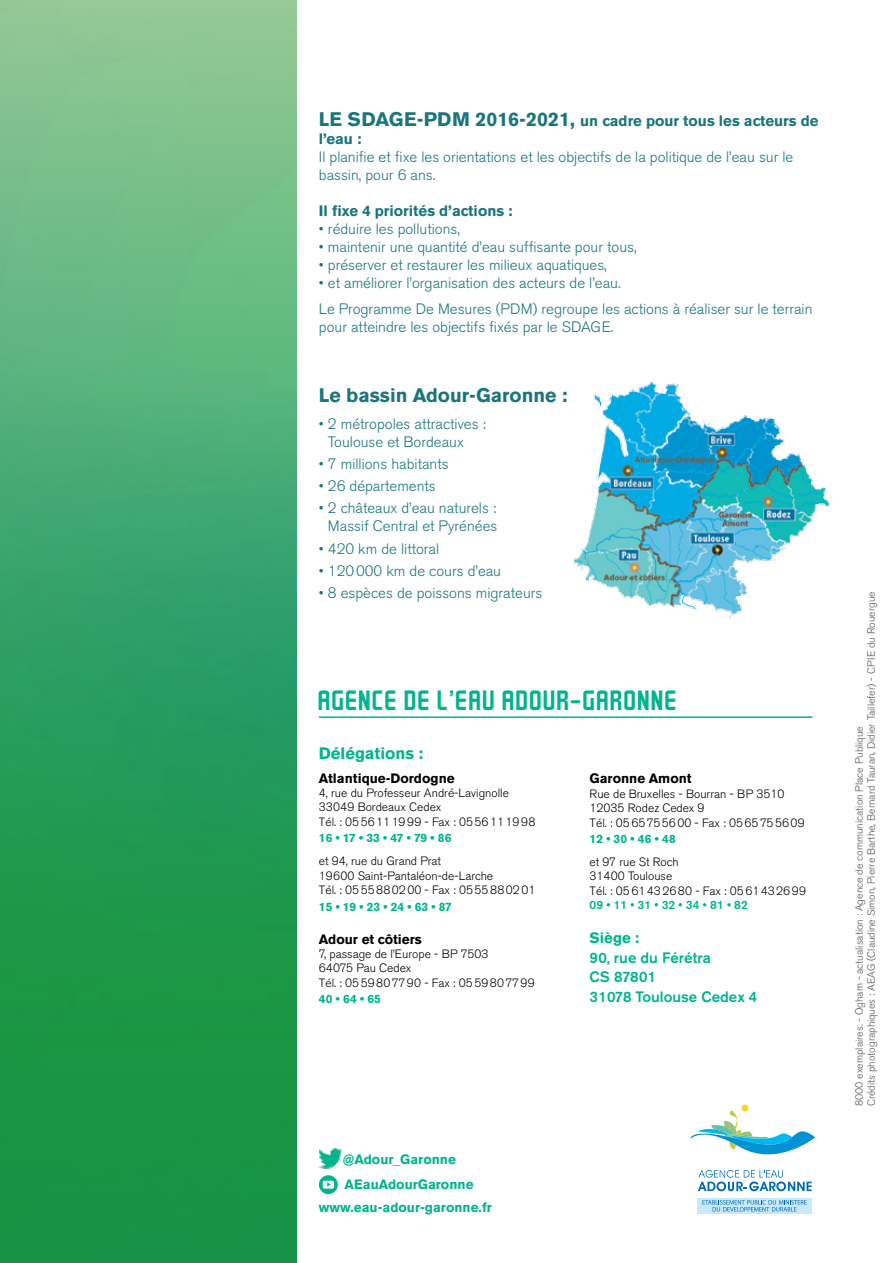
<style>
.page{position:relative;width:893px;height:1263px;background:#fff}
.page>*{position:absolute;margin:0;border:0;box-sizing:border-box;transform-origin:0 0}
.t1{font:22.5px "GRAYSTROKE";color:#00b48d}
.t2{font:700 19.5px "Akzidenz Grotesk BE";color:#1b757c}
.t3{font:700 16.5px "Akzidenz Grotesk BE";color:#00b48d}
.t4{font:300 15px/18px "Akzidenz Grotesk BE";color:#1b757c}
.t5{font:700 15px/18px "Akzidenz Grotesk BE";color:#1b757c}
.t6{font:500 15px/19.5px "Akzidenz Grotesk BE";color:#00b48d}
.t7{font:700 15px "Akzidenz Grotesk BE";color:#00b48d}
.t8{font:700 13.5px/25.2px "Akzidenz Grotesk BE";color:#00b48d}
.t9{font:700 13.5px "Akzidenz Grotesk BE";color:#000}
.t10{font:300 12px/14.4px "Akzidenz Grotesk BE";color:#000}
.t11{font:700 12px "Akzidenz Grotesk BE";color:#00b48d}
.t12{font:500 12px "Akzidenz Grotesk BE";letter-spacing:.02em;color:#00b48d}
.t13{font:300 10.5px/12px "Akzidenz Grotesk BE";color:#58595b}
.s1{font-size:19.5px}
</style>
<div class="page">
<hr style="left:319px;top:716px;width:493px;height:2px;background:#00b48d">
<div style="left:741px;top:1105px;width:7px;height:6px;background:#ffcf2a;border-radius:50%"></div>
<svg style="left:690px;top:1110px;width:125px;height:81px"></svg>
<div style="left:697px;top:1198px;width:115px;height:16px;background:#c7eafb"></div>
<svg style="left:702px;top:1200px;width:105px;height:11px"></svg>
<img style="left:575px;top:381px;width:255px;height:238px">
<svg style="left:0;top:0;width:296px;height:1263px;background:#40a667"></svg>
<svg style="left:319px;top:1175px;width:19px;height:19px"></svg>
<svg style="left:323px;top:1181px;width:11px;height:7px"></svg>
<img style="left:319px;top:1148px;width:23px;height:21px">
<p class="t5" style="left:319px;top:112px;width:501px"><span class="s1">LE SDAGE-PDM 2016-2021,</span> un cadre pour tous les acteurs de l’eau :</p>
<p class="t4" style="left:319px;top:148px;width:476px">Il planifie et fixe les orientations et les objectifs de la politique de l’eau sur le bassin, pour 6 ans.</p>
<p class="t5" style="left:319px;top:202px;width:195px">Il fixe 4 priorités d’actions :</p>
<p class="t4" style="left:319px;top:220px;width:142px">• réduire les pollutions,</p>
<p class="t4" style="left:319px;top:238px;width:319px">• maintenir une quantité d’eau suffisante pour tous,</p>
<p class="t4" style="left:319px;top:256px;width:289px">• préserver et restaurer les milieux aquatiques,</p>
<p class="t4" style="left:319px;top:270px;width:495px;line-height:26.5px">• et améliorer l’organisation des acteurs de l’eau.<br>Le Programme De Mesures (PDM) regroupe les actions à réaliser sur le terrain</p>
<p class="t4" style="left:319px;top:319px;width:296px">pour atteindre les objectifs fixés par le SDAGE.</p>
<h2 class="t2" style="left:319px;top:384px;width:250px">Le bassin Adour-Garonne :</h2>
<p class="t4" style="left:328px;top:415px;width:159px;text-indent:-9px">• 2 métropoles attractives :<br>Toulouse et Bordeaux</p>
<p class="t4" style="left:319px;top:455px;width:131px">• 7 millions habitants</p>
<p class="t4" style="left:319px;top:477px;width:118px">• 26 départements</p>
<p class="t4" style="left:319px;top:499px;width:180px;text-align:right">• 2 châteaux d’eau naturels :<br>Massif Central et Pyrénées</p>
<p class="t4" style="left:319px;top:540px;width:122px">• 420 km de littoral</p>
<p class="t4" style="left:319px;top:562px;width:184px">• 120000 km de cours d’eau</p>
<p class="t4" style="left:319px;top:584px;width:225px">• 8 espèces de poissons migrateurs</p>
<h1 class="t1" style="left:319px;top:684px;width:14px">AGENCE</h1>
<h1 class="t1" style="left:405px;top:684px;width:65px">DE L’EAU</h1>
<h1 class="t1" style="left:503px;top:684px;width:15px">ADOUR</h1>
<h1 class="t1" style="left:571px;top:684px;width:27px">-GARONNE</h1>
<p class="t3" style="left:319px;top:743px;width:106px">Délégations :</p>
<p class="t9" style="left:319px;top:770px;width:137px">Atlantique-Dordogne</p>
<p class="t10" style="left:319px;top:786px;width:218px">4, rue du Professeur André-Lavignolle<br>33049 Bordeaux Cedex<br>Tél. : 0556111999 - Fax : 0556111998</p>
<p class="t11" style="left:319px;top:831px;width:134px">16 • 17 • 33 • 47 • 79 • 86</p>
<p class="t10" style="left:319px;top:854px;width:218px">et 94, rue du Grand Prat<br>19600 Saint-Pantaléon-de-Larche<br>Tél. : 0555880200 - Fax : 0555880201</p>
<p class="t11" style="left:319px;top:899px;width:134px">15 • 19 • 23 • 24 • 63 • 87</p>
<p class="t9" style="left:319px;top:931px;width:104px">Adour et côtiers</p>
<p class="t10" style="left:319px;top:947px;width:217px">7, passage de l’Europe - BP 7503<br>64075 Pau Cedex<br>Tél. : 0559807790 - Fax : 0559807799</p>
<p class="t11" style="left:319px;top:992px;width:63px">40 • 64 • 65</p>
<p class="t9" style="left:590px;top:771px;width:104px">Garonne Amont</p>
<p class="t10" style="left:590px;top:787px;width:217px">Rue de Bruxelles - Bourran - BP 3510<br>12035 Rodez Cedex 9<br>Tél. : 0565755600 - Fax : 0565755609</p>
<p class="t11" style="left:590px;top:832px;width:88px">12 • 30 • 46 • 48</p>
<p class="t10" style="left:590px;top:855px;width:218px">et 97 rue St Roch<br>31400 Toulouse<br>Tél. : 0561432680 - Fax : 0561432699</p>
<p class="t12" style="left:590px;top:898px;width:160px">09 • 11 • 31 • 32 • 34 • 81 • 82</p>
<p class="t7" style="left:590px;top:929px;width:51px">Siège :</p>
<p class="t6" style="left:590px;top:947px;width:169px">90, rue du Férétra<br>CS 87801<br>31078 Toulouse Cedex 4</p>
<p class="t8" style="left:342px;top:1147px;width:133px">@Adour_Garonne<br>AEauAdourGaronne</p>
<p class="t8" style="left:319px;top:1194px;width:174px">www.eau-adour-garonne.fr</p>
<p class="t13" style="left:853px;top:1106px;width:516px;rotate:-90deg">8000 exemplaires. - Ogham - actualisation : Agence de communication Place Publique<br>Crédits photographiques : AEAG (Claudine Simon, Pierre Barthe, Bernard Tauran, Didier Taillefer) - CPIE du Rouergue</p>
</div>
